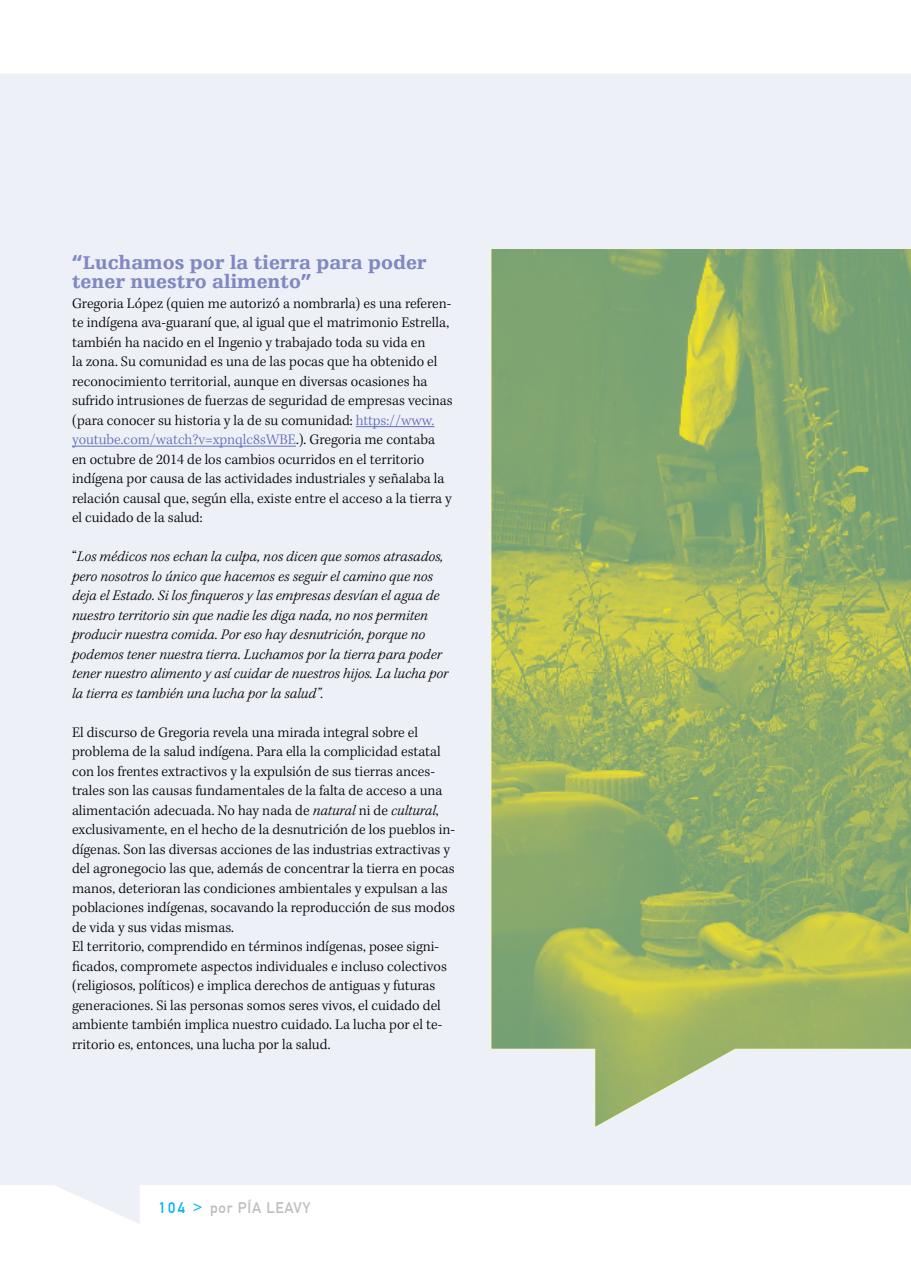
<style>
.page{position:relative;width:911px;height:1263px;background:#fff}
.page>*{position:absolute;margin:0;border:0;box-sizing:border-box;transform-origin:0 0}
.t1{font:900 19.5px/19.5px "Egyptienne F";color:#8088c2}
.t2{font:300 15px/19.5px "Kepler Std";color:#000}
.t3{font:italic 300 15px/19.5px "Kepler Std";color:#000}
.t4{font:15px "DIN1451 Mittelschrift";letter-spacing:.05em;color:#bcbec0}
.s1{color:#5f6db3}
.s2{font-style:normal}
.s3{font-style:italic}
.s4{color:#00b3f0}
</style>
<div class="page">
<div style="left:0;top:73px;width:911px;height:1151px;background:#eef0f8"></div>
<hr style="left:356px;top:426px;width:78px;height:1px;background:#5f6db3">
<hr style="left:72px;top:446px;width:224px;height:1px;background:#5f6db3">
<img style="left:491px;top:249px;width:420px;height:878px">
<h1 class="t1" style="left:72px;top:253px;width:356px">“Luchamos por la tierra para poder tener nuestro alimento”</h1>
<p class="t2" style="left:72px;top:294px;width:382px">Gregoria López (quien me autorizó a nombrarla) es una referen&shy;te indígena ava-guaraní que, al igual que el matrimonio Estrella, también ha nacido en el Ingenio y trabajado toda su vida en<br>la zona. Su comunidad es una de las pocas que ha obtenido el reconocimiento territorial, aunque en diversas ocasiones ha sufrido intrusiones de fuerzas de seguridad de empresas vecinas (para conocer su historia y la de su comunidad: <span class="s1">https://www. youtube.com/watch?v=xpnqlc8sWBE</span>.). Gregoria me contaba en octubre de 2014 de los cambios ocurridos en el territorio indígena por causa de las actividades industriales y señalaba la relación causal que, según ella, existe entre el acceso a la tierra y el cuidado de la salud:</p>
<p class="t3" style="left:72px;top:547px;width:378px"><span class="s2">“</span>Los médicos nos echan la culpa, nos dicen que somos atrasados, pero nosotros lo único que hacemos es seguir el camino que nos deja el Estado. Si los finqueros y las empresas desvían el agua de nuestro territorio sin que nadie les diga nada, no nos permiten producir nuestra comida. Por eso hay desnutrición, porque no podemos tener nuestra tierra. Luchamos por la tierra para poder tener nuestro alimento y así cuidar de nuestros hijos. La lucha por la tierra es también una lucha por la salud”.</p>
<p class="t2" style="left:72px;top:723px;width:385px">El discurso de Gregoria revela una mirada integral sobre el problema de la salud indígena. Para ella la complicidad estatal con los frentes extractivos y la expulsión de sus tierras ances&shy;trales son las causas fundamentales de la falta de acceso a una alimentación adecuada. No hay nada de <span class="s3">natural</span> ni de <span class="s3">cultural</span>, exclusivamente, en el hecho de la desnutrición de los pueblos in&shy;dígenas. Son las diversas acciones de las industrias extractivas y del agronegocio las que, además de concentrar la tierra en pocas manos, deterioran las condiciones ambientales y expulsan a las poblaciones indígenas, socavando la reproducción de sus modos de vida y sus vidas mismas.<br>El territorio, comprendido en términos indígenas, posee signi&shy;ficados, compromete aspectos individuales e incluso colectivos (religiosos, políticos) e implica derechos de antiguas y futuras generaciones. Si las personas somos seres vivos, el cuidado del ambiente también implica nuestro cuidado. La lucha por el te&shy;rritorio es, entonces, una lucha por la salud.</p>
<p class="t4" style="left:159px;top:1199px;width:153px"><span class="s4">104 &gt;</span> POR PÍA LEAVY</p>
</div>
